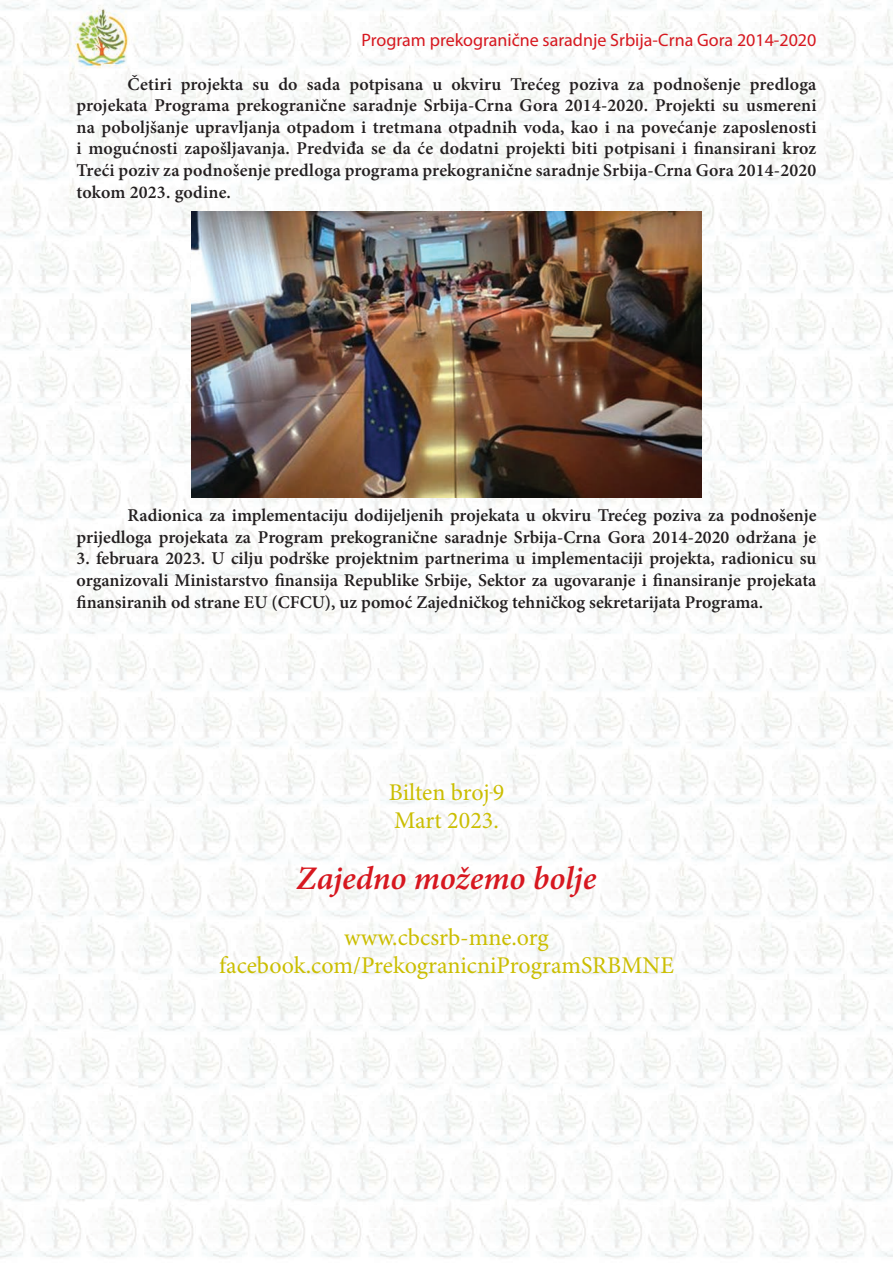
<style>
.page{position:relative;width:893px;height:1263px;background:#fff}
.page>*{position:absolute;margin:0;border:0;box-sizing:border-box;transform-origin:0 0}
.t1{font:italic 600 33px "Minion Pro";letter-spacing:-.005em;color:#d7171f}
.t2{font:24px/28.8px "Minion Pro";color:#cbbe01;text-align:center}
.t3{font:600 18px/21.6px "Minion Pro";color:#231f20;text-align:justify}
.t4{font:18px "Myriad Pro";color:#d7171f}
</style>
<div class="page">
<img style="left:0;top:0;width:893px;height:1258px">
<img style="left:192px;top:211px;width:509px;height:286px">
<p class="t4" style="left:362px;top:29px;width:456px">Program prekogranične saradnje Srbija-Crna Gora 2014-2020</p>
<p class="t3" style="left:77px;top:73px;width:741px;text-indent:51px">Četiri projekta su do sada potpisana u okviru Trećeg poziva za podnošenje predloga projekata Programa prekogranične saradnje Srbija-Crna Gora 2014-2020. Projekti su usmereni na poboljšanje upravljanja otpadom i tretmana otpadnih voda, kao i na povećanje zaposlenosti i mogućnosti zapošljavanja. Predviđa se da će dodatni projekti biti potpisani i finansirani kroz Treći poziv za podnošenje predloga programa prekogranične saradnje Srbija-Crna Gora 2014-2020 tokom 2023. godine.</p>
<p class="t3" style="left:77px;top:505px;width:741px;text-align:right">Radionica za implementaciju dodijeljenih projekata u okviru Trećeg poziva za podnošenje prijedloga projekata za Program prekogranične saradnje Srbija-Crna Gora 2014-2020 održana je</p>
<p class="t3" style="left:77px;top:548px;width:741px">3. februara 2023. U cilju podrške projektnim partnerima u implementaciji projekta, radionicu su organizovali Ministarstvo finansija Republike Srbije, Sektor za ugovaranje i finansiranje projekata finansiranih od strane EU (CFCU), uz pomoć Zajedničkog tehničkog sekretarijata Programa.</p>
<h2 class="t2" style="left:389px;top:778px;width:117px;text-align:left">Bilten broj 9<br>Mart 2023.</h2>
<h1 class="t1" style="left:297px;top:855px;width:301px">Zajedno možemo bolje</h1>
<h2 class="t2" style="left:219px;top:923px;width:456px">www.cbcsrb-mne.org facebook.com/PrekogranicniProgramSRBMNE</h2>
</div>
